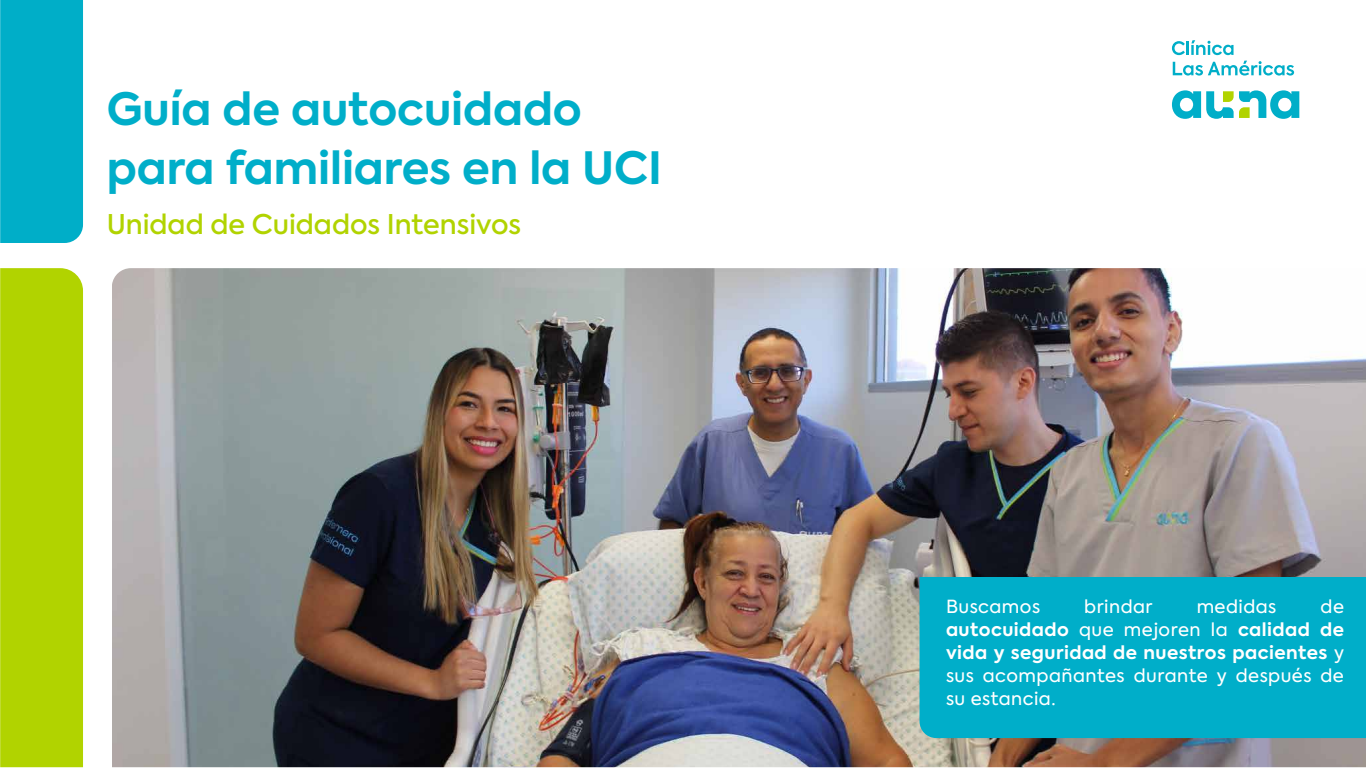
<style>
.page{position:relative;width:1366px;height:768px;background:#fff}
.page>*{position:absolute;margin:0;border:0;box-sizing:border-box;transform-origin:0 0}
.t1{font:700 44.3px/58.7px "Axiforma";color:#00aec9}
.t2{font:500 27px "Axiforma";color:#b1d300}
.t3{font:18px/23px "Axiforma";letter-spacing:.025em;color:#fff;text-align:justify}
.s1{font-weight:700}
</style>
<div class="page">
<img style="left:112px;top:268px;width:1254px;height:499px">
<div style="left:920px;top:577px;width:446px;height:161px;background:#00aec9"></div>
<div style="left:0;top:0;width:83px;height:243px;background:#00aec8"></div>
<div style="left:0;top:268px;width:83px;height:499px;background:#b1d300"></div>
<svg style="left:1172px;top:90px;width:127px;height:29px"></svg>
<svg style="left:1172px;top:41px;width:13px;height:14px"></svg>
<hr style="left:1186px;top:41px;width:3px;height:14px;background:#00aec8">
<svg style="left:1191px;top:40px;width:43px;height:15px"></svg>
<svg style="left:1173px;top:61px;width:121px;height:15px"></svg>
<h1 class="t1" style="left:107px;top:80px;width:557px">Guía de autocuidado para familiares en la UCI</h1>
<h2 class="t2" style="left:107px;top:207px;width:416px">Unidad de Cuidados Intensivos</h2>
<p class="t3" style="left:946px;top:595px;width:400px;text-indent:375px">de <span class="s1">autocuidado</span> que mejoren la <span class="s1">calidad de vida y seguridad de nuestros pacientes</span> y sus acompañantes durante y después de su estancia.</p>
<p class="t3" style="left:946px;top:595px;width:96px">Buscamos</p>
<p class="t3" style="left:1084px;top:595px;width:70px">brindar</p>
<p class="t3" style="left:1197px;top:595px;width:81px">medidas</p>
</div>
